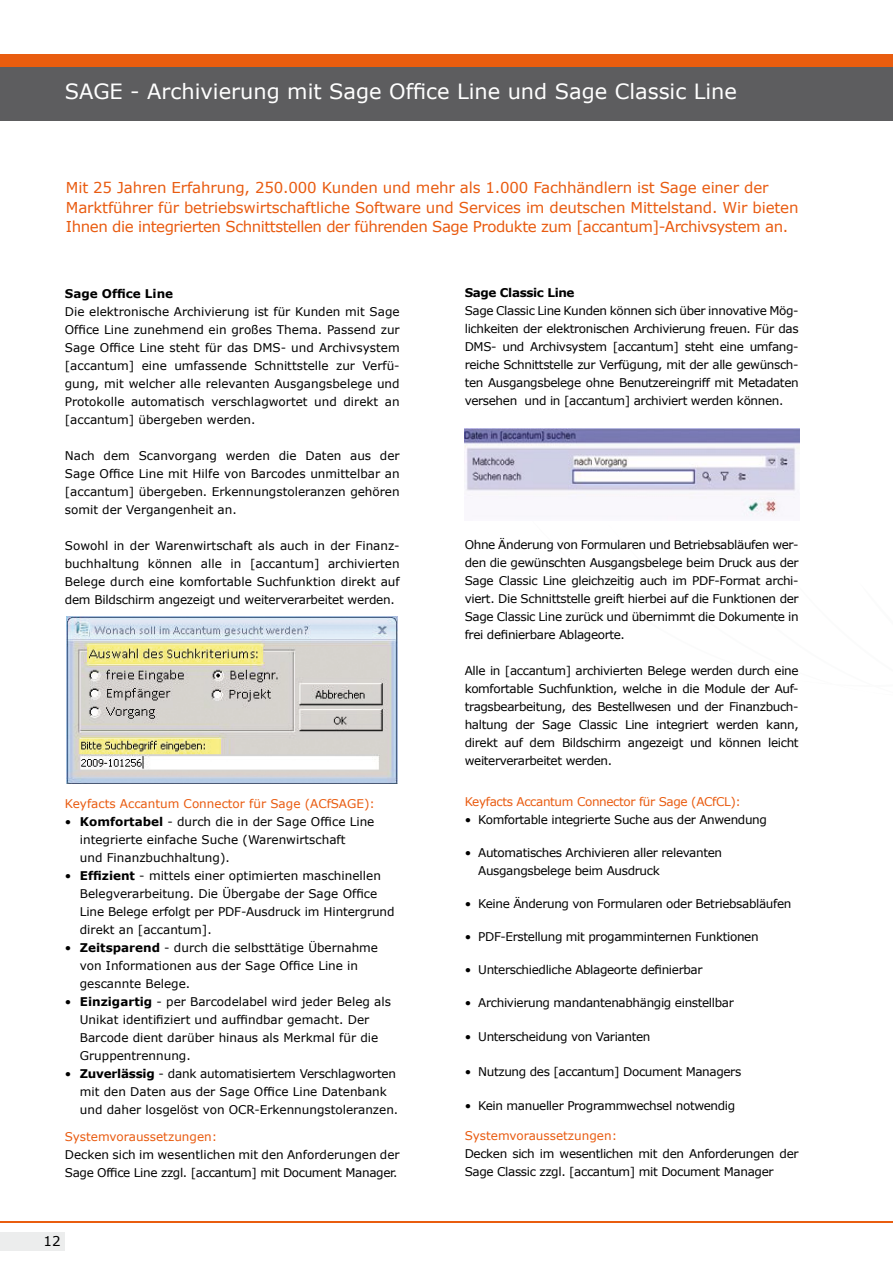
<style>
.page{position:relative;width:893px;height:1263px;background:#fff}
.page>*{position:absolute;margin:0;border:0;box-sizing:border-box;transform-origin:0 0}
.t1{font:21px "Verdana";color:#fff}
.t2{font:15px/19.5px "Verdana";letter-spacing:-.01em;color:#e95b10}
.t3{font:13.5px "Verdana";color:#000}
.t4{font:12px/18px "Verdana";letter-spacing:-.02em;color:#000;text-align:justify}
.t5{font:12px/18px "Verdana";color:#000}
.t6{font:12px "Verdana";color:#e95b10}
.t7{font:12px "Verdana";letter-spacing:-.03em;color:#e95b10}
.t8{font:700 12px "Verdana";letter-spacing:-.03em;color:#000}
.t9{font:700 12px "Verdana";color:#000}
.s1{font-weight:700}
</style>
<div class="page">
<div style="left:0;top:1232px;width:65px;height:18px;background:#eceded"></div>
<div style="left:0;top:66px;width:893px;height:54px;background:#5d5d5f"></div>
<div style="left:0;top:54px;width:893px;height:12px;background:#e95d0f"></div>
<hr style="left:0;top:1221px;width:893px;height:1px;background:#e95d0f">
<img style="left:66px;top:616px;width:331px;height:167px">
<img style="left:465px;top:428px;width:334px;height:88px">
<h1 class="t1" style="left:65px;top:78px;width:674px">SAGE - Archivierung mit Sage Office Line und Sage Classic Line</h1>
<p class="t2" style="left:66px;top:177px;width:734px">Mit 25 Jahren Erfahrung, 250.000 Kunden und mehr als 1.000 Fachhändlern ist Sage einer der<br>Marktführer für betriebswirtschaftliche Software und Services im deutschen Mittelstand. Wir bieten<br>Ihnen die integrierten Schnittstellen der führenden Sage Produkte zum [accantum]-Archivsystem an.</p>
<p class="t9" style="left:65px;top:286px;width:110px">Sage Office Line</p>
<p class="t4" style="left:65px;top:302px;width:336px">Die elektronische Archivierung ist für Kunden mit Sage Office Line zunehmend ein großes Thema. Passend zur Sage Office Line steht für das DMS- und Archivsystem [accantum] eine umfassende Schnittstelle zur Verfü&shy;gung, mit welcher alle relevanten Ausgangsbelege und Protokolle automatisch verschlagwortet und direkt an [accantum] übergeben werden.</p>
<p class="t4" style="left:65px;top:446px;width:336px">Nach dem Scanvorgang werden die Daten aus der Sage Office Line mit Hilfe von Barcodes unmittelbar an [accantum] übergeben. Erkennungstoleranzen gehören somit der Vergangenheit an.</p>
<p class="t4" style="left:65px;top:536px;width:336px">Sowohl in der Warenwirtschaft als auch in der Finanz&shy;buchhaltung können alle in [accantum] archivierten Belege durch eine komfortable Suchfunktion direkt auf dem Bildschirm angezeigt und weiterverarbeitet werden.</p>
<p class="t6" style="left:65px;top:796px;width:312px">Keyfacts Accantum Connector für Sage (ACfSAGE):</p>
<p class="t5" style="left:80px;top:812px;width:296px;text-indent:-15px">• <span class="s1">Komfortabel</span> - durch die in der Sage Office Line integrierte einfache Suche (Warenwirtschaft<br>und Finanzbuchhaltung).</p>
<p class="t5" style="left:80px;top:866px;width:316px;text-indent:-15px">• <span class="s1">Effizient</span> - mittels einer optimierten maschinellen Belegverarbeitung. Die Übergabe der Sage Office Line Belege erfolgt per PDF-Ausdruck im Hintergrund direkt an [accantum].</p>
<p class="t5" style="left:80px;top:938px;width:300px;text-indent:-15px">• <span class="s1">Zeitsparend</span> - durch die selbsttätige Übernahme von Informationen aus der Sage Office Line in gescannte Belege.</p>
<p class="t5" style="left:80px;top:992px;width:313px;text-indent:-15px">• <span class="s1">Einzigartig</span> - per Barcodelabel wird jeder Beleg als Unikat identifiziert und auffindbar gemacht. Der Barcode dient darüber hinaus als Merkmal für die Gruppentrennung.</p>
<p class="t5" style="left:80px;top:1064px;width:320px;text-indent:-15px">• <span class="s1">Zuverlässig</span> - dank automatisiertem Verschlagworten mit den Daten aus der Sage Office Line Datenbank und daher losgelöst von OCR-Erkennungstoleranzen.</p>
<p class="t6" style="left:65px;top:1129px;width:154px">Systemvoraussetzungen:</p>
<p class="t5" style="left:65px;top:1145px;width:336px">Decken sich im wesentlichen mit den Anforderungen der<br>Sage Office Line zzgl. [accantum] mit Document Manager.</p>
<p class="t3" style="left:43px;top:1232px;width:19px">12</p>
<p class="t8" style="left:465px;top:285px;width:111px">Sage Classic Line</p>
<p class="t4" style="left:465px;top:301px;width:335px">Sage Classic Line Kunden können sich über innovative Mög&shy;lichkeiten der elektronischen Archivierung freuen. Für das DMS- und Archivsystem [accantum] steht eine umfang&shy;reiche Schnittstelle zur Verfügung, mit der alle gewünsch&shy;ten Ausgangsbelege ohne Benutzereingriff mit Metadaten versehen und in [accantum] archiviert werden können.</p>
<p class="t4" style="left:465px;top:535px;width:335px">Ohne Änderung von Formularen und Betriebsabläufen wer&shy;den die gewünschten Ausgangsbelege beim Druck aus der Sage Classic Line gleichzeitig auch im PDF-Format archi&shy;viert. Die Schnittstelle greift hierbei auf die Funktionen der Sage Classic Line zurück und übernimmt die Dokumente in frei definierbare Ablageorte.</p>
<p class="t4" style="left:465px;top:661px;width:335px">Alle in [accantum] archivierten Belege werden durch eine komfortable Suchfunktion, welche in die Module der Auf&shy;tragsbearbeitung, des Bestellwesen und der Finanzbuch&shy;haltung der Sage Classic Line integriert werden kann, direkt auf dem Bildschirm angezeigt und können leicht weiterverarbeitet werden.</p>
<p class="t7" style="left:465px;top:794px;width:278px">Keyfacts Accantum Connector für Sage (ACfCL):</p>
<p class="t4" style="left:465px;top:810px;width:304px">• Komfortable integrierte Suche aus der Anwendung</p>
<p class="t4" style="left:478px;top:843px;width:245px;text-indent:-14px">• Automatisches Archivieren aller relevanten<br>Ausgangsbelege beim Ausdruck</p>
<p class="t4" style="left:465px;top:894px;width:328px">• Keine Änderung von Formularen oder Betriebsabläufen</p>
<p class="t4" style="left:465px;top:927px;width:295px">• PDF-Erstellung mit progamminternen Funktionen</p>
<p class="t4" style="left:465px;top:960px;width:239px">• Unterschiedliche Ablageorte definierbar</p>
<p class="t4" style="left:465px;top:993px;width:271px">• Archivierung mandantenabhängig einstellbar</p>
<p class="t4" style="left:465px;top:1027px;width:187px">• Unterscheidung von Varianten</p>
<p class="t4" style="left:465px;top:1062px;width:278px">• Nutzung des [accantum] Document Managers</p>
<p class="t4" style="left:465px;top:1096px;width:272px">• Kein manueller Programmwechsel notwendig</p>
<p class="t6" style="left:465px;top:1128px;width:154px">Systemvoraussetzungen:</p>
<p class="t4" style="left:465px;top:1144px;width:335px">Decken sich im wesentlichen mit den Anforderungen der<br>Sage Classic zzgl. [accantum] mit Document Manager</p>
</div>
